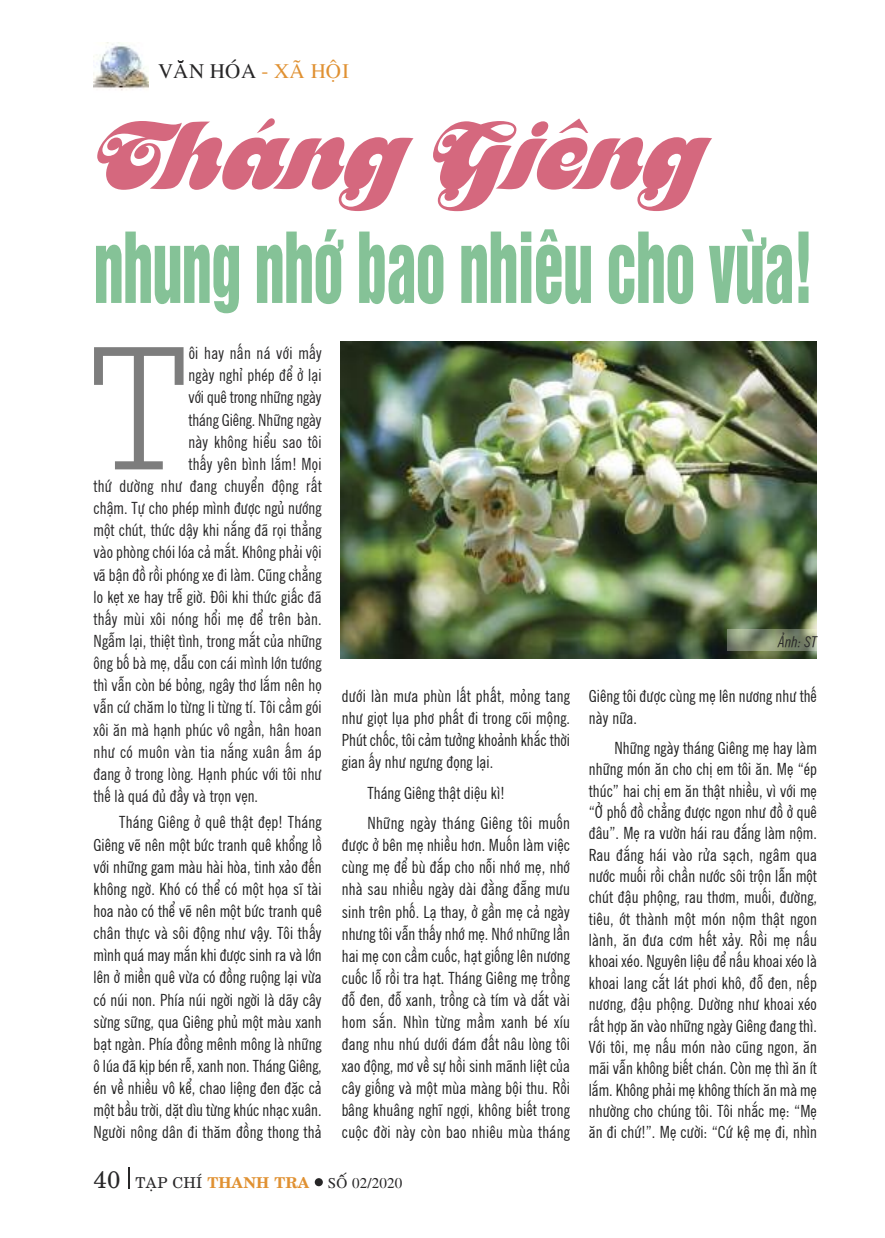
<style>
.page{position:relative;width:885px;height:1238px;background:#fff}
.page>*{position:absolute;margin:0;border:0;box-sizing:border-box;transform-origin:0 0}
.t1{font:300 171.3px "UVF Typo Slabserif";color:#7d7d7d}
.t2{font:100.95px "UTM Mother";color:#d5687e;scale:.94 1}
.t3{font:89.25px "UTM Helvet Ins";letter-spacing:-.015em;color:#85c297;scale:.68 1}
.t4{font:21px "VNI Times";color:#272627}
.t5{font:16.5px/21.3px "UVN Tin Tuc Hep";letter-spacing:.005em;color:#222;text-align:justify}
.t6{font:16.5px "UVN Tin Tuc Hep";letter-spacing:.005em;color:#272627}
.t7{font:15px "VNI Times";color:#272627}
.t8{font:italic 15px "UVN Tin Tuc Hep";color:#272627}
.s1{color:#e09132}
.s2{font-family:"VNI Centur";font-size:24px}
.s3{font-family:"VNI Centur"}
.s4{font-family:"VNI Centur Bold";color:#e09132}
</style>
<div class="page">
<img style="left:94px;top:43px;width:54px;height:48px">
<svg style="left:128px;top:1167px;width:1px;height:21px"></svg>
<div style="left:315px;top:1178px;width:8px;height:8px;background:#272627;border-radius:50%"></div>
<img style="left:340px;top:341px;width:476px;height:317px">
<img style="left:727px;top:629px;width:89px;height:21px">
<p class="t4" style="left:158px;top:56px;width:196px">VAÊN HOÙA <span class="s1">- XAÕHOÄI</span></p>
<h2 class="t2" style="left:94px;top:85px;width:650px">Tháng Giêng</h2>
<h3 class="t3" style="left:94px;top:195px;width:1060px">nhung nhớ bao nhiêu cho vừa!</h3>
<h1 class="t1" style="left:102px;top:312px;width:88px">T</h1>
<p class="t6" style="left:189px;top:340px;width:134px">ôi hay nấn ná với mấy</p>
<p class="t6" style="left:188px;top:362px;width:135px">ngày nghỉ phép để ở lại</p>
<p class="t6" style="left:188px;top:384px;width:135px">với quê trong những ngày</p>
<p class="t6" style="left:188px;top:407px;width:135px">tháng Giêng. Những ngày</p>
<p class="t6" style="left:188px;top:429px;width:135px">này không hiểu sao tôi</p>
<p class="t6" style="left:188px;top:451px;width:135px">thấy yên bình lắm! Mọi</p>
<p class="t6" style="left:94px;top:473px;width:229px">thứ dường như đang chuyển động rất</p>
<p class="t6" style="left:94px;top:495px;width:229px">chậm. Tự cho phép mình được ngủ nướng</p>
<p class="t6" style="left:94px;top:517px;width:229px">một chút, thức dậy khi nắng đã rọi thẳng</p>
<p class="t6" style="left:94px;top:539px;width:229px">vào phòng chói lóa cả mắt. Không phải vội</p>
<p class="t6" style="left:94px;top:561px;width:229px">vã bận đồ rồi phóng xe đi làm. Cũng chẳng</p>
<p class="t6" style="left:94px;top:584px;width:229px">lo kẹt xe hay trễ giờ. Đôi khi thức giấc đã</p>
<p class="t6" style="left:94px;top:606px;width:229px">thấy mùi xôi nóng hổi mẹ để trên bàn.</p>
<p class="t6" style="left:94px;top:628px;width:229px">Ngẫm lại, thiệt tình, trong mắt của những</p>
<p class="t6" style="left:94px;top:650px;width:229px">ông bố bà mẹ, dẫu con cái mình lớn tướng</p>
<p class="t6" style="left:94px;top:672px;width:229px">thì vẫn còn bé bỏng, ngây thơ lắm nên họ</p>
<p class="t6" style="left:94px;top:694px;width:229px">vẫn cứ chăm lo từng li từng tí. Tôi cầm gói</p>
<p class="t6" style="left:94px;top:716px;width:229px">xôi ăn mà hạnh phúc vô ngần, hân hoan</p>
<p class="t6" style="left:94px;top:739px;width:229px">như có muôn vàn tia nắng xuân ấm áp</p>
<p class="t6" style="left:94px;top:761px;width:229px">đang ở trong lòng. Hạnh phúc với tôi như</p>
<p class="t6" style="left:94px;top:783px;width:166px">thế là quá đủ đầy và trọn vẹn.</p>
<p class="t5" style="left:94px;top:809px;width:229px;line-height:22.2px;text-indent:26px">Tháng Giêng ở quê thật đẹp! Tháng Giêng vẽ nên một bức tranh quê khổng lồ với những gam màu hài hòa, tinh xảo đến không ngờ. Khó có thể có một họa sĩ tài hoa nào có thể vẽ nên một bức tranh quê chân thực và sôi động như vậy. Tôi thấy mình quá may mắn khi được sinh ra và lớn lên ở miền quê vừa có đồng ruộng lại vừa có núi non. Phía núi ngời ngời là dãy cây sừng sững, qua Giêng phủ một màu xanh bạt ngàn. Phía đồng mênh mông là những ô lúa đã kịp bén rễ, xanh non. Tháng Giêng, én về nhiều vô kể, chao liệng đen đặc cả một bầu trời, dặt dìu từng khúc nhạc xuân.<br>Người nông dân đi thăm đồng thong thả</p>
<p class="t5" style="left:342px;top:683px;width:229px;line-height:22px">dưới làn mưa phùn lất phất, mỏng tang như giọt lụa phơ phất đi trong cõi mộng.<br>Phút chốc, tôi cảm tưởng khoảnh khắc thời gian ấy như ngưng đọng lại.</p>
<p class="t5" style="left:367px;top:775px;width:204px;line-height:30.6px">Tháng Giêng thật diệu kì!<br>Những ngày tháng Giêng tôi muốn</p>
<p class="t5" style="left:342px;top:832px;width:229px;line-height:22px">được ở bên mẹ nhiều hơn. Muốn làm việc cùng mẹ để bù đắp cho nỗi nhớ mẹ, nhớ nhà sau nhiều ngày dài đằng đẵng mưu sinh trên phố. Lạ thay, ở gần mẹ cả ngày nhưng tôi vẫn thấy nhớ mẹ. Nhớ những lần hai mẹ con cầm cuốc, hạt giống lên nương cuốc lỗ rồi tra hạt. Tháng Giêng mẹ trồng đỗ đen, đỗ xanh, trồng cà tím và dắt vài hom sắn. Nhìn từng mầm xanh bé xíu đang nhu nhú dưới đám đất nâu lòng tôi xao động, mơ về sự hồi sinh mãnh liệt của cây giống và một mùa màng bội thu. Rồi bâng khuâng nghĩ ngợi, không biết trong cuộc đời này còn bao nhiêu mùa tháng</p>
<p class="t7" style="left:94px;top:1172px;width:310px"><span class="s2">40</span> <span class="s3">TAÏP CHÍ</span> <span class="s4">THANH TRA</span> SOÁÂ02/2020</p>
<p class="t8" style="left:778px;top:629px;width:40px">Ảnh: ST</p>
<p class="t5" style="left:588px;top:683px;width:229px;line-height:22px">Giêng tôi được cùng mẹ lên nương như thế này nữa.</p>
<p class="t5" style="left:588px;top:735px;width:229px;text-indent:26px">Những ngày tháng Giêng mẹ hay làm những món ăn cho chị em tôi ăn. Mẹ “ép thúc” hai chị em ăn thật nhiều, vì với mẹ “Ở phố đồ chẳng được ngon như đồ ở quê đâu”. Mẹ ra vườn hái rau đắng làm nộm.<br>Rau đắng hái vào rửa sạch, ngâm qua nước muối rồi chần nước sôi trộn lẫn một chút đậu phộng, rau thơm, muối, đường, tiêu, ớt thành một món nộm thật ngon lành, ăn đưa cơm hết xảy. Rồi mẹ nấu khoai xéo. Nguyên liệu để nấu khoai xéo là khoai lang cắt lát phơi khô, đỗ đen, nếp nương, đậu phộng. Dường như khoai xéo rất hợp ăn vào những ngày Giêng đang thì.<br>Với tôi, mẹ nấu món nào cũng ngon, ăn mãi vẫn không biết chán. Còn mẹ thì ăn ít lắm. Không phải mẹ không thích ăn mà mẹ nhường cho chúng tôi. Tôi nhắc mẹ: “Mẹ ăn đi chứ!”. Mẹ cười: “Cứ kệ mẹ đi, nhìn</p>
</div>
